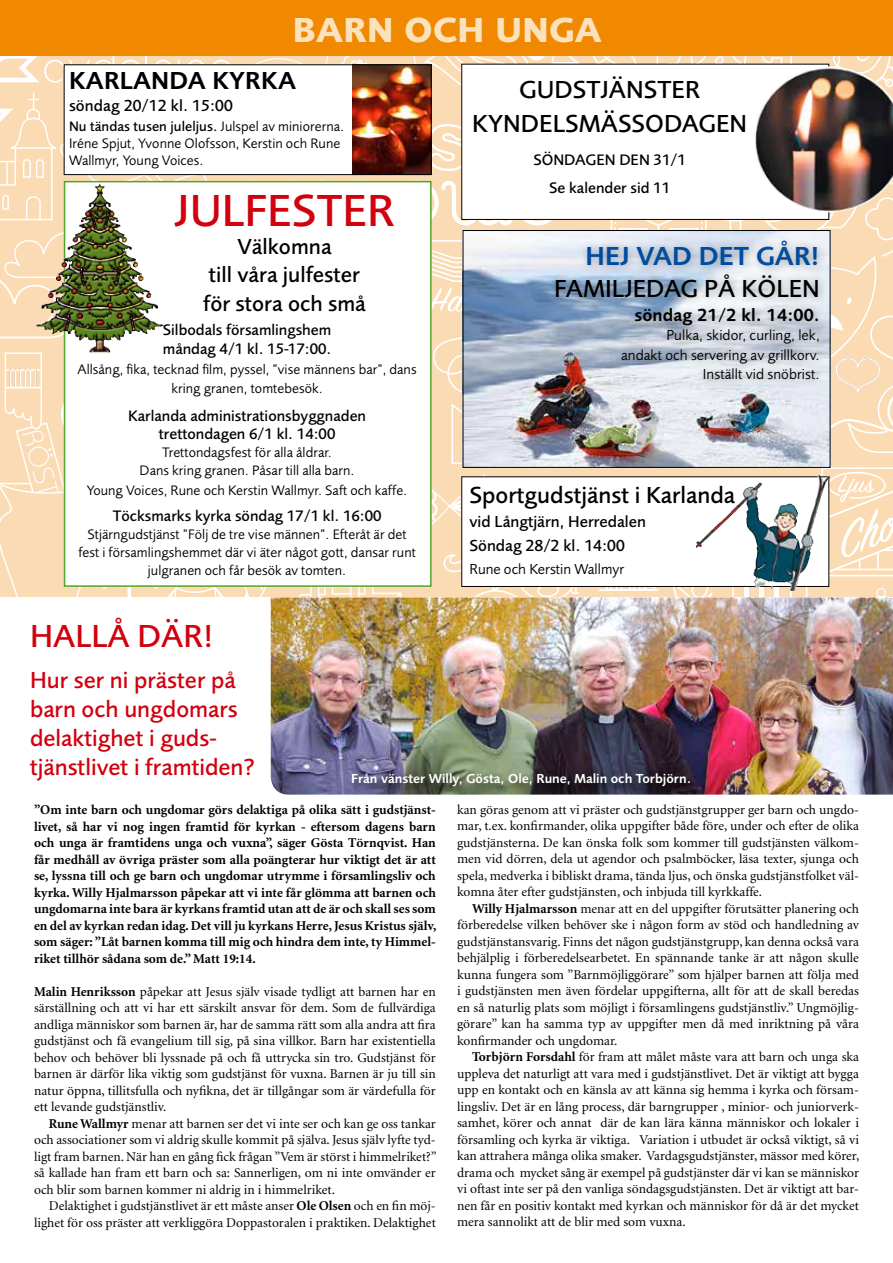
<style>
.page{position:relative;width:893px;height:1263px;background:#fff}
.page>*{position:absolute;margin:0;border:0;box-sizing:border-box;transform-origin:0 0}
.t1{font:500 46.5px "Foundry Sans";color:#d1010e}
.t2{font:700 36px "Foundry Sans";letter-spacing:.01em;color:#fce2bc}
.t3{font:500 33px "Foundry Sans";color:#d1010e}
.t4{font:27px "Foundry Sans Demi";color:#004d9f}
.t5{font:500 25.5px "Foundry Sans";color:#000}
.t6{font:25.5px "Foundry Sans Demi";letter-spacing:.175em;color:#000}
.t7{font:500 24px/28.8px "Foundry Sans";color:#d1010e}
.t8{font:500 24px "Foundry Sans";color:#000}
.t9{font:500 22.5px/28.2px "Foundry Sans";color:#000;text-align:center}
.t10{font:18px "Foundry Sans Demi";letter-spacing:.005em;color:#000}
.t11{font:500 16.5px/23.7px "Foundry Sans";color:#000}
.t12{font:500 15.75px/19.5px "Foundry Sans";color:#000;text-align:center}
.t13{font:15px/19.5px "Foundry Sans";letter-spacing:.005em;color:#000;text-align:right}
.t14{font:14.25px/18px "Foundry Sans";letter-spacing:.005em;color:#000;text-align:center}
.t15{font:13.5px/16.5px "Minion";color:#000;text-align:justify}
.t16{font:700 13.5px/16.5px "Minion";color:#000;text-align:justify}
.t17{font:13.5px "Foundry Sans Demi";color:#fff}
.s1{font-weight:500}
.s2{font-weight:700}
</style>
<div class="page">
<svg style="left:0;top:0;width:893px;height:597px;background:#f5c07a"></svg>
<div style="left:462px;top:64px;width:367px;height:155px;background:#fff"></div>
<div style="left:461px;top:64px;width:368px;height:156px;border:1px solid #000"></div>
<div style="left:64px;top:181px;width:368px;height:406px;background:#fff;border:2px solid #52a625"></div>
<img style="left:56px;top:183px;width:43px;height:98px">
<img style="left:755px;top:67px;width:138px;height:145px">
<img style="left:465px;top:232px;width:363px;height:234px">
<div style="left:463px;top:230px;width:367px;height:238px;border:1px solid #000"></div>
<div style="left:549px;top:234px;width:280px;height:156px;background:#000;opacity:.35"></div>
<img style="left:271px;top:597px;width:622px;height:198px">
<div style="left:349px;top:770px;width:352px;height:28px;background:#000;opacity:.75"></div>
<div style="left:462px;top:477px;width:367px;height:109px;background:#fff"></div>
<div style="left:461px;top:476px;width:368px;height:111px;border:1px solid #000"></div>
<img style="left:789px;top:475px;width:30px;height:73px">
<div style="left:64px;top:65px;width:367px;height:110px;background:#fff"></div>
<img style="left:353px;top:66px;width:77px;height:107px">
<div style="left:64px;top:64px;width:368px;height:111px;border:1px solid #000"></div>
<h2 class="t2" style="left:293px;top:9px;width:311px">BARN OCH UNGA</h2>
<h3 class="t6" style="left:69px;top:66px;width:223px">Karlanda kyrka</h3>
<p class="t11" style="left:69px;top:94px;width:165px">söndag 20/12 kl. 15:00</p>
<p class="t14" style="left:69px;top:118px;width:277px;line-height:17.2px;text-align:left"><span class="s1">N u tändas tusen juleljus.</span> Julspel av miniorerna.<br>Iréne Spjut, Yvonne Olofsson, Kerstin och Rune<br>Wallmyr, Young Voices.</p>
<h1 class="t1" style="left:174px;top:184px;width:194px">JULFESTER</h1>
<h3 class="t9" style="left:203px;top:233px;width:164px">Välkomna<br>till våra julfester för stora och små</h3>
<p class="t12" style="left:163px;top:320px;width:170px;text-align:left">Silbodals församlingshem måndag 4/1 kl. 15-17:00.</p>
<p class="t14" style="left:78px;top:360px;width:341px;line-height:19.5px">Allsång, fika, tecknad film, pyssel, ”vise männens bar”, dans kring granen, tomtebesök.</p>
<p class="t12" style="left:128px;top:407px;width:239px;line-height:18px">Karlanda administrationsbyggnaden trettondagen 6/1 kl. 14:00</p>
<p class="t14" style="left:140px;top:444px;width:216px">Trettondagsfest för alla åldrar.<br>Dans kring granen. Påsar till alla barn.</p>
<p class="t14" style="left:87px;top:481px;width:322px">Young Voices, Rune och Kerstin Wallmyr. Saft och kaffe.</p>
<p class="t12" style="left:113px;top:507px;width:270px">Töcksmarks kyrka söndag 17/1 kl. 16:00</p>
<p class="t14" style="left:78px;top:526px;width:339px">Stjärngudstjänst ”Följ de tre vise männen”. Efteråt är det fest i församlingshemmet där vi äter något gott, dansar runt julgranen och får besök av tomten.</p>
<h3 class="t5" style="left:519px;top:75px;width:167px">GUDSTJÄNSTER</h3>
<h3 class="t5" style="left:472px;top:110px;width:16px">KYNDELS</h3>
<h3 class="t5" style="left:579px;top:110px;width:152px">MÄSSODAGEN</h3>
<p class="t12" style="left:533px;top:145px;width:154px;line-height:28px">söndagen den 31/1<br>Se kalender sid 11</p>
<h3 class="t4" style="left:586px;top:241px;width:70px">HEJ VAD</h3>
<h3 class="t4" style="left:699px;top:241px;width:76px">DE T GÅR</h3>
<h3 class="t4" style="left:811px;top:241px;width:11px">!</h3>
<h3 class="t5" style="left:554px;top:274px;width:96px">FAMILJEDA</h3>
<h3 class="t5" style="left:681px;top:274px;width:110px">G PÅ KÖLEN</h3>
<h3 class="t10" style="left:634px;top:305px;width:187px">söndag 21/2 kl. 14:00.</h3>
<p class="t13" style="left:621px;top:326px;width:200px">Pulka, skidor, curling, lek,<br>andakt och servering av grillkorv.<br>Inställt vid snöbrist.</p>
<h3 class="t8" style="left:469px;top:482px;width:267px">Sportgudstjänst i Karlanda</h3>
<p class="t11" style="left:469px;top:510px;width:178px">vid Långtjärn, Herredalen<br>Söndag 28/2 kl. 14:00</p>
<p class="t13" style="left:469px;top:560px;width:156px">Rune och Kerstin Wallmyr</p>
<h3 class="t3" style="left:30px;top:618px;width:44px">HALLÅ</h3>
<h3 class="t3" style="left:138px;top:618px;width:77px">DÄR!</h3>
<h3 class="t7" style="left:30px;top:666px;width:227px">Hur ser ni präster på barn och ungdomars delaktighet i guds&shy;tjänstlivet i framtiden?</h3>
<p class="t17" style="left:351px;top:771px;width:341px">Från vänster Willy, Gösta, Ole, Rune, Malin och Torbjörn.</p>
<p class="t16" style="left:34px;top:802px;width:404px">”Om inte barn och ungdomar görs delaktiga på olika sätt i gudstjänst&shy;livet, så har vi nog ingen framtid för kyrkan - eftersom dagens barn och unga är framtidens unga och vuxna”, säger Gösta Törnqvist. Han får medhåll av övriga präster som alla poängterar hur viktigt det är att se, lyssna till och ge barn och ungdomar utrymme i församlingsliv och kyrka. Willy Hjalmarsson påpekar att vi inte får glömma att barnen och ungdomarna inte bara är kyrkans framtid utan att de är och skall ses som en del av kyrkan redan idag. Det vill ju kyrkans Herre, Jesus Kristus själv, som säger: ”Låt barnen komma till mig och hindra dem inte, ty Himmel&shy;riket tillhör sådana som de.” Matt 19:14.</p>
<p class="t15" style="left:34px;top:983px;width:403px"><span class="s2">Malin Henriksson</span> påpekar att Jesus själv visade tydligt att barnen har en särställning och att vi har ett särskilt ansvar för dem. Som de fullvärdiga andliga människor som barnen är, har de samma rätt som alla andra att fira gudstjänst och få evangelium till sig, på sina villkor. Barn har existentiella behov och behöver bli lyssnade på och få uttrycka sin tro. Gudstjänst för barnen är därför lika viktig som gudstjänst för vuxna. Barnen är ju till sin natur öppna, tillitsfulla och nyfikna, det är tillgångar som är värdefulla för ett levande gudstjänstliv.</p>
<p class="t15" style="left:34px;top:1115px;width:404px;text-indent:15px"><span class="s2">Rune Wallmyr</span> menar att barnen ser det vi inte ser och kan ge oss tankar och associationer som vi aldrig skulle kommit på själva. Jesus själv lyfte tyd&shy;ligt fram barnen. När han en gång fick frågan ”Vem är störst i himmelriket?” så kallade han fram ett barn och sa: Sannerligen, om ni inte omvänder er och blir som barnen kommer ni aldrig in i himmelriket.</p>
<p class="t15" style="left:34px;top:1198px;width:403px;text-align:right">Delaktighet i gudstjänstlivet är ett måste anser <span class="s2">Ole Olsen</span> och en fin möj&shy;lighet för oss präster att verkliggöra Doppastoralen i praktiken. Delaktighet</p>
<p class="t15" style="left:457px;top:802px;width:403px">kan göras genom att vi präster och gudstjänstgrupper ger barn och ungdo&shy;mar, t.ex. konfirmander, olika uppgifter både före, under och efter de olika gudstjänsterna. De kan önska folk som kommer till gudstjänsten välkom&shy;men vid dörren, dela ut agendor och psalmböcker, läsa texter, sjunga och spela, medverka i bibliskt drama, tända ljus, och önska gudstjänstfolket väl&shy;komna åter efter gudstjänsten, och inbjuda till kyrkkaffe.</p>
<p class="t15" style="left:457px;top:901px;width:403px;text-align:left;text-indent:15px"><span class="s2">Willy Hjalmarsson</span> menar att en del uppgifter förutsätter planering och förberedelse vilken behöver ske i någon form av stöd och handledning av gudstjänstansvarig. Finns det någon gudstjänstgrupp, kan denna också vara behjälplig i förberedelsearbetet. En spännande tanke är att någon skulle kunna fungera som ”Barnmöjliggörare” som hjälper barnen att följa med i gudstjänsten men även fördelar uppgifterna, allt för att de skall beredas en så naturlig plats som möjligt i församlingens gudstjänstliv.” Ungmöjlig&shy;görare” kan ha samma typ av uppgifter men då med inriktning på våra konfirmander och ungdomar.</p>
<p class="t15" style="left:457px;top:1049px;width:404px;text-indent:15px"><span class="s2">Torbjörn Forsdahl</span> för fram att målet måste vara att barn och unga ska uppleva det naturligt att vara med i gudstjänstlivet. Det är viktigt att bygga upp en kontakt och en känsla av att känna sig hemma i kyrka och försam&shy;lingsliv. Det är en lång process, där barngrupper , minior- och juniorverk&shy;samhet, körer och annat där de kan lära känna människor och lokaler i församling och kyrka är viktiga. Variation i utbudet är också viktigt, så vi kan attrahera många olika smaker. Vardagsgudstjänster, mässor med körer, drama och mycket sång är exempel på gudstjänster där vi kan se människor vi oftast inte ser på den vanliga söndagsgudstjänsten. Det är viktigt att bar&shy;nen får en positiv kontakt med kyrkan och människor för då är det mycket mera sannolikt att de blir med som vuxna.</p>
</div>
